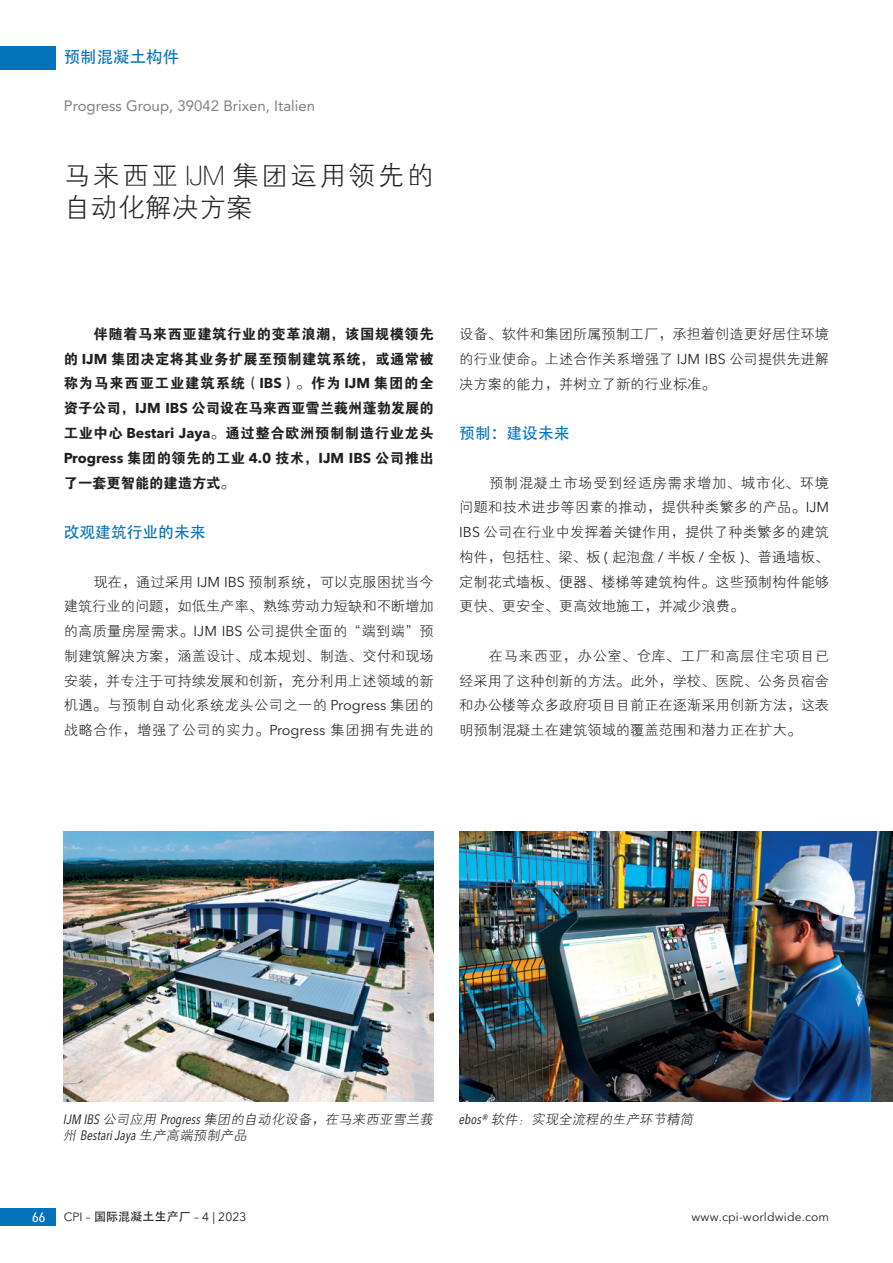
<style>
.page{position:relative;width:893px;height:1263px;background:#fff}
.page>*{position:absolute;margin:0;border:0;box-sizing:border-box;transform-origin:0 0}
.t1{font:27px/32.4px "FZXH1 JW GB1 0";letter-spacing:.08em;color:#231f20}
.t2{font:16.5px "Adobe Heiti Std";color:#0372bb}
.t3{font:15.75px "Adobe Heiti Std";color:#0372bb}
.t4{font:15px "Avenir";color:#808285}
.t5{font:14.25px/24.8px "FZXH1 JW GB1 0";color:#231f20;text-align:justify}
.t6{font:14.25px/24.8px "FZDHTJW GB1 0";color:#231f20;text-align:justify}
.t7{font:700 14.25px "Avenir Next LT Pro";color:#231f20}
.t8{font:italic 13.5px "FZXH1 JW GB1 0";color:#231f20}
.t9{font:italic condensed 13.5px "Avenir Next LT Pro";color:#231f20}
.t10{font:500 condensed 13.5px "Avenir Next LT Pro";color:#fff}
.t11{font:12px "Avenir Next LT Pro";letter-spacing:.01em;color:#231f20}
.s1{font-family:"Helvetica Neue LT Pro";font-weight:100}
.s2{font-family:"Avenir Next LT Pro";font-weight:700}
.s3{font-family:"FZDHTJW GB1 0";font-weight:400}
.s4{font-family:"Avenir Next LT Pro"}
.s5{font-family:"Avenir Next LT Pro";font-stretch:condensed}
.s6{font-family:"FZXH1 JW GB1 0";font-stretch:normal}
.s7{font-family:"Adobe Heiti Std"}
</style>
<div class="page">
<img style="left:64px;top:831px;width:370px;height:271px">
<img style="left:459px;top:831px;width:434px;height:271px">
<div style="left:0;top:1208px;width:55px;height:18px;background:#0372bb"></div>
<div style="left:0;top:47px;width:55px;height:23px;background:#0372bb"></div>
<p class="t2" style="left:64px;top:48px;width:117px">预制混凝土构件</p>
<p class="t4" style="left:64px;top:97px;width:253px">Progress Group, 39042 Brixen, Italien</p>
<h1 class="t1" style="left:64px;top:160px;width:371px">马来西亚 <span class="s1">IJM</span> 集团运用领先的自动化解决方案</h1>
<p class="t6" style="left:64px;top:322px;width:371px;text-indent:30px">伴随着马来西亚建筑行业的变革浪潮，该国规模领先的 <span class="s2">IJM</span> 集团决定将其业务扩展至预制建筑系统，或通常被称为马来西亚工业建筑系统（<span class="s2">IBS</span>）。作为 <span class="s2">IJM</span> 集团的全资子公司，<span class="s2">IJM IBS</span> 公司设在马来西亚雪兰莪州蓬勃发展的工业中心 <span class="s2">Bestari Jaya</span>。通过整合欧洲预制制造行业龙头</p>
<p class="t7" style="left:64px;top:449px;width:371px">Progress <span class="s3">集团的领先的工业</span> 4.0 <span class="s3">技术，</span>IJM IBS <span class="s3">公司推出</span></p>
<p class="t6" style="left:64px;top:470px;width:172px">了一套更智能的建造方式。</p>
<p class="t3" style="left:64px;top:523px;width:143px">改观建筑行业的未来</p>
<p class="t5" style="left:64px;top:569px;width:371px;text-indent:30px">现在，通过采用 <span class="s4">IJM IBS</span> 预制系统，可以克服困扰当今建筑行业的问题，如低生产率、熟练劳动力短缺和不断增加的高质量房屋需求。<span class="s4">IJM IBS</span> 公司提供全面的“端到端”预制建筑解决方案，涵盖设计、成本规划、制造、交付和现场安装，并专注于可持续发展和创新，充分利用上述领域的新机遇。与预制自动化系统龙头公司之一的 <span class="s4">Progress</span> 集团的战略合作，增强了公司的实力。<span class="s4">Progress</span> 集团拥有先进的</p>
<p class="t5" style="left:459px;top:322px;width:371px">设备、软件和集团所属预制工厂，承担着创造更好居住环境的行业使命。上述合作关系增强了 <span class="s4">IJM IBS</span> 公司提供先进解决方案的能力，并树立了新的行业标准。</p>
<p class="t3" style="left:459px;top:424px;width:112px">预制：建设未来</p>
<p class="t5" style="left:459px;top:470px;width:371px;text-indent:30px">预制混凝土市场受到经适房需求增加、城市化、环境问题和技术进步等因素的推动，提供种类繁多的产品。<span class="s4">IJM IBS</span> 公司在行业中发挥着关键作用，提供了种类繁多的建筑构件，包括柱、梁、板 <span class="s4">(</span> 起泡盘 <span class="s4">/</span> 半板 <span class="s4">/</span> 全板 <span class="s4">)</span>、普通墙板、定制花式墙板、便器、楼梯等建筑构件。这些预制构件能够更快、更安全、更高效地施工，并减少浪费。</p>
<p class="t5" style="left:459px;top:644px;width:371px;text-indent:30px">在马来西亚，办公室、仓库、工厂和高层住宅项目已经采用了这种创新的方法。此外，学校、医院、公务员宿舍和办公楼等众多政府项目目前正在逐渐采用创新方法，这表明预制混凝土在建筑领域的覆盖范围和潜力正在扩大。</p>
<p class="t8" style="left:63px;top:1112px;width:374px"><span class="s5">IJM IBS</span> 公司应用 <span class="s5">Progress</span> 集团的自动化设备，在马来西亚雪兰莪</p>
<p class="t9" style="left:63px;top:1127px;width:188px"><span class="s6">州</span> BestariJaya <span class="s6">生产高端预制产品</span></p>
<p class="t8" style="left:458px;top:1112px;width:239px"><span class="s5">ebos®</span> 软件：实现全流程的生产环节精简</p>
<p class="t10" style="left:32px;top:1209px;width:15px">66</p>
<p class="t11" style="left:64px;top:1210px;width:184px">CPI – <span class="s7">国际混凝土生产厂</span> – 4 | 2023</p>
<p class="t11" style="left:692px;top:1210px;width:139px">www.cpi-worldwide.com</p>
</div>
